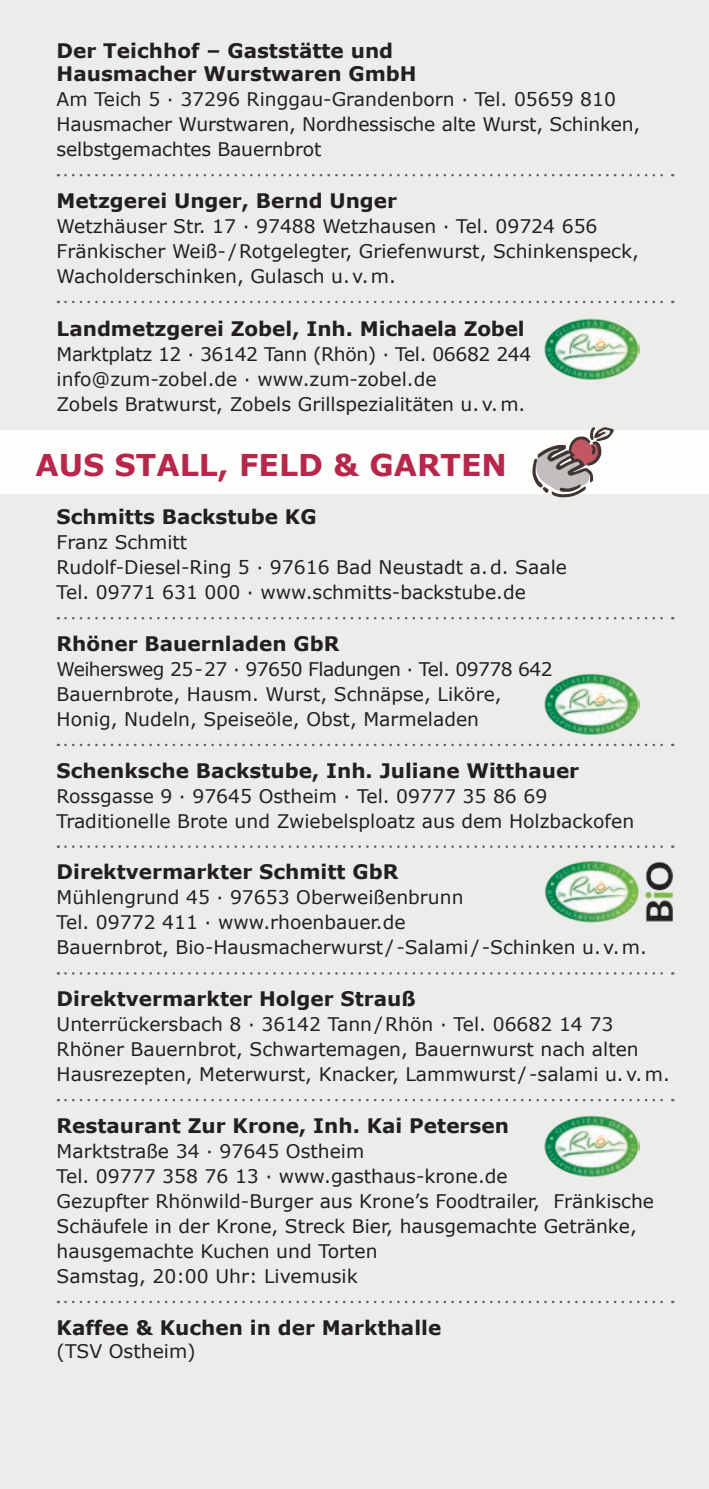
<style>
.page{position:relative;width:709px;height:1489px;background:#fff}
.page>*{position:absolute;margin:0;border:0;box-sizing:border-box;transform-origin:0 0}
.t1{font:700 30px "Verdana";color:#b6274b}
.t2{font:700 20px/23.2px "Verdana";color:#231f20}
.t3{font:18.75px/25px "Verdana";color:#231f20}
</style>
<div class="page">
<div style="left:0;top:0;width:709px;height:1488px;background:#ecedea"></div>
<div style="left:0;top:430px;width:709px;height:64px;background:#fff"></div>
<svg style="left:532px;top:427px;width:82px;height:71px"></svg>
<svg style="left:65px;top:174px;width:608px;height:2px"></svg>
<svg style="left:65px;top:301px;width:608px;height:2px"></svg>
<svg style="left:65px;top:617px;width:608px;height:2px"></svg>
<svg style="left:65px;top:743px;width:608px;height:3px"></svg>
<svg style="left:65px;top:845px;width:608px;height:2px"></svg>
<svg style="left:65px;top:972px;width:608px;height:2px"></svg>
<svg style="left:65px;top:1098px;width:608px;height:3px"></svg>
<svg style="left:65px;top:1300px;width:608px;height:3px"></svg>
<img style="left:545px;top:861px;width:128px;height:62px">
<img style="left:544px;top:673px;width:96px;height:62px">
<img style="left:544px;top:1115px;width:96px;height:62px">
<img style="left:544px;top:318px;width:95px;height:62px">
<p class="t2" style="left:57px;top:39px;width:361px">Der Teichhof – Gaststätte und<br>Hausmacher Wurstwaren GmbH</p>
<p class="t3" style="left:57px;top:87px;width:585px">Am Teich 5 · 37296 Ringgau-Grandenborn · Tel. 05659 810<br>Hausmacher Wurstwaren, Nordhessische alte Wurst, Schinken, selbstgemachtes Bauernbrot</p>
<p class="t2" style="left:57px;top:189px;width:342px">Metzgerei Unger, Bernd Unger</p>
<p class="t3" style="left:57px;top:214px;width:584px">Wetzhäuser Str. 17 · 97488 Wetzhausen · Tel. 09724 656<br>Fränkischer Weiß- /Rotgelegter, Griefenwurst, Schinkenspeck,<br>Wacholderschinken, Gulasch u.v.m.</p>
<p class="t2" style="left:57px;top:317px;width:469px">Landmetzgerei Zobel, Inh. Michaela Zobel</p>
<p class="t3" style="left:57px;top:342px;width:476px">Marktplatz 12 · 36142 Tann (Rhön) · Tel. 06682 244 info@zum-zobel.de · www.zum-zobel.de<br>Zobels Bratwurst, Zobels Grillspezialitäten u.v.m.</p>
<h1 class="t1" style="left:35px;top:445px;width:473px">AUS STALL, FELD &amp; GARTEN</h1>
<p class="t2" style="left:57px;top:505px;width:261px">Schmitts Backstube KG</p>
<p class="t3" style="left:57px;top:530px;width:512px">Franz Schmitt<br>Rudolf-Diesel-Ring 5 · 97616 Bad Neustadt a.d. Saale<br>Tel. 09771 631 000 · www.schmitts-backstube.de</p>
<p class="t2" style="left:57px;top:632px;width:284px">Rhöner Bauernladen GbR</p>
<p class="t3" style="left:57px;top:657px;width:498px">Weihersweg 25-27 · 97650 Fladungen · Tel. 09778 642<br>Bauernbrote, Hausm. Wurst, Schnäpse, Liköre,<br>Honig, Nudeln, Speiseöle, Obst, Marmeladen</p>
<p class="t2" style="left:57px;top:758px;width:524px">Schenksche Backstube, Inh. Juliane Witthauer</p>
<p class="t3" style="left:57px;top:783px;width:579px">Rossgasse 9 · 97645 Ostheim · Tel. 09777 35 86 69<br>Traditionelle Brote und Zwiebelsploatz aus dem Holzbackofen</p>
<p class="t2" style="left:57px;top:860px;width:343px">Direktvermarkter Schmitt GbR</p>
<p class="t3" style="left:57px;top:885px;width:592px">Mühlengrund 45 · 97653 Oberweißenbrunn<br>Tel. 09772 411 · www.rhoenbauer.de<br>Bauernbrot, Bio-Hausmacherwurst / -Salami / -Schinken u.v.m.</p>
<p class="t2" style="left:57px;top:987px;width:360px">Direktvermarkter Holger Strauß</p>
<p class="t3" style="left:57px;top:1011px;width:614px">Unterrückersbach 8 · 36142 Tann/Rhön · Tel. 06682 14 73<br>Rhöner Bauernbrot, Schwartemagen, Bauernwurst nach alten<br>Hausrezepten, Meterwurst, Knacker, Lammwurst / -salami u.v.m.</p>
<p class="t2" style="left:57px;top:1113px;width:454px">Restaurant Zur Krone, Inh. Kai Petersen</p>
<p class="t3" style="left:57px;top:1138px;width:599px">Marktstraße 34 · 97645 Ostheim<br>Tel. 09777 358 76 13 · www.gasthaus-krone.de<br>Gezupfter Rhönwild-Burger aus Krone’s Foodtrailer, Fränkische Schäufele in der Krone, Streck Bier, hausgemachte Getränke, hausgemachte Kuchen und Torten<br>Samstag, 20:00 Uhr: Livemusik</p>
<p class="t2" style="left:57px;top:1315px;width:386px">Kaffee &amp; Kuchen in der Markthalle</p>
<p class="t3" style="left:57px;top:1338px;width:141px">(TSV Ostheim)</p>
</div>
